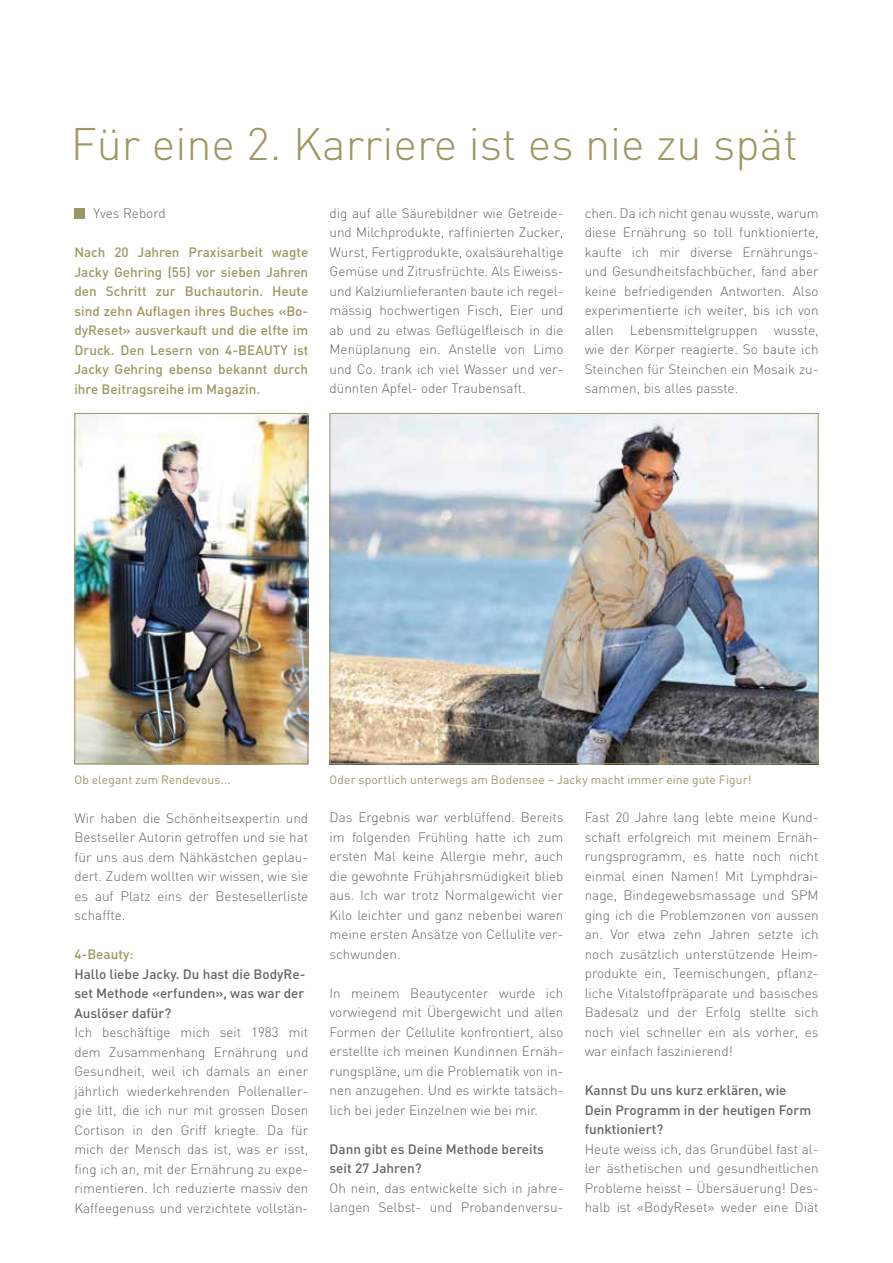
<style>
.page{position:relative;width:893px;height:1263px;background:#fff}
.page>*{position:absolute;margin:0;border:0;box-sizing:border-box;transform-origin:0 0}
.t1{font:300 45px "DIN";color:#9d9763}
.t2{font:300 13.5px/19.5px "DIN";color:#646567;text-align:justify}
.t3{font:500 13.5px/19.5px "DIN";color:#9d9763;text-align:justify}
.t4{font:500 13.5px/19.5px "DIN";color:#646567}
.t5{font:12px "DIN";letter-spacing:.01em;color:#9d9763}
</style>
<div class="page">
<div style="left:74px;top:208px;width:10px;height:10px;background:#9d9763"></div>
<img style="left:76px;top:415px;width:230px;height:347px">
<div style="left:74px;top:413px;width:234px;height:351px;border:1px solid #9d9763"></div>
<img style="left:332px;top:415px;width:485px;height:347px">
<h1 class="t1" style="left:71px;top:116px;width:729px">Für eine 2. Karriere ist es nie zu spät</h1>
<p class="t2" style="left:94px;top:203px;width:74px">Yves Rebord</p>
<p class="t3" style="left:74px;top:242px;width:235px">Nach 20 Jahren Praxisarbeit wagte Jacky Gehring (55) vor sieben Jahren den Schritt zur Buchautorin. Heute sind zehn Auflagen ihres Buches «Bo&shy;dyReset» ausverkauft und die elfte im Druck. Den Lesern von 4-BEAUTY ist Jacky Gehring ebenso bekannt durch ihre Beitragsreihe im Magazin.</p>
<p class="t2" style="left:585px;top:203px;width:235px">chen. Da ich nicht genau wusste, warum diese Ernährung so toll funktionierte, kaufte ich mir diverse Ernährungs&shy;und Gesundheitsfachbücher, fand aber keine befriedigenden Antworten. Also experimentierte ich weiter, bis ich von allen Lebensmittelgruppen wusste, wie der Körper reagierte. So baute ich Steinchen für Steinchen ein Mosaik zu&shy;sammen, bis alles passte.</p>
<p class="t2" style="left:330px;top:203px;width:235px">dig auf alle Säurebildner wie Getreide&shy;und Milchprodukte, raffinierten Zucker, Wurst, Fertigprodukte, oxalsäurehaltige Gemüse und Zitrusfrüchte. Als Eiweiss&shy;und Kalziumlieferanten baute ich regel&shy;mässig hochwertigen Fisch, Eier und ab und zu etwas Geflügelfleisch in die Menüplanung ein. Anstelle von Limo und Co. trank ich viel Wasser und ver&shy;dünnten Apfel- oder Traubensaft.</p>
<p class="t5" style="left:74px;top:772px;width:158px">Ob elegant zum Rendevous...</p>
<p class="t5" style="left:330px;top:772px;width:424px">Oder sportlich unterwegs am Bodensee – Jacky macht immer eine gute Figur!</p>
<p class="t2" style="left:74px;top:808px;width:235px">Wir haben die Schönheitsexpertin und Bestseller Autorin getroffen und sie hat für uns aus dem Nähkästchen geplau&shy;dert. Zudem wollten wir wissen, wie sie es auf Platz eins der Bestesellerliste schaffte.</p>
<p class="t3" style="left:74px;top:944px;width:61px">4-Beauty:</p>
<p class="t4" style="left:74px;top:963px;width:233px;text-align:justify">Hallo liebe Jacky. Du hast die BodyRe&shy;set Methode «erfunden», was war der Auslöser dafür?</p>
<p class="t2" style="left:74px;top:1022px;width:235px">Ich beschäftige mich seit 1983 mit dem Zusammenhang Ernährung und Gesundheit, weil ich damals an einer jährlich wiederkehrenden Pollenaller&shy;gie litt, die ich nur mit grossen Dosen Cortison in den Griff kriegte. Da für mich der Mensch das ist, was er isst, fing ich an, mit der Ernährung zu expe&shy;rimentieren. Ich reduzierte massiv den Kaffeegenuss und verzichtete vollstän-</p>
<p class="t2" style="left:330px;top:808px;width:235px">Das Ergebnis war verblüffend. Bereits im folgenden Frühling hatte ich zum ersten Mal keine Allergie mehr, auch die gewohnte Frühjahrsmüdigkeit blieb aus. Ich war trotz Normalgewicht vier Kilo leichter und ganz nebenbei waren meine ersten Ansätze von Cellulite ver&shy;schwunden.</p>
<p class="t2" style="left:330px;top:983px;width:235px">In meinem Beautycenter wurde ich vorwiegend mit Übergewicht und allen Formen der Cellulite konfrontiert, also erstellte ich meinen Kundinnen Ernäh&shy;rungspläne, um die Problematik von in&shy;nen anzugehen. Und es wirkte tatsäch&shy;lich bei jeder Einzelnen wie bei mir.</p>
<p class="t4" style="left:330px;top:1139px;width:216px">Dann gibt es Deine Methode bereits seit 27 Jahren?</p>
<p class="t2" style="left:330px;top:1178px;width:235px">Oh nein, das entwickelte sich in jahre&shy;langen Selbst- und Probandenversu-</p>
<p class="t2" style="left:585px;top:807px;width:235px">Fast 20 Jahre lang lebte meine Kund&shy;schaft erfolgreich mit meinem Ernäh&shy;rungsprogramm, es hatte noch nicht einmal einen Namen! Mit Lymphdrai&shy;nage, Bindegewebsmassage und SPM ging ich die Problemzonen von aussen an. Vor etwa zehn Jahren setzte ich noch zusätzlich unterstützende Heim&shy;produkte ein, Teemischungen, pflanz&shy;liche Vitalstoffpräparate und basisches Badesalz und der Erfolg stellte sich noch viel schneller ein als vorher, es war einfach faszinierend!</p>
<p class="t4" style="left:585px;top:1080px;width:228px">Kannst Du uns kurz erklären, wie<br>Dein Programm in der heutigen Form funktioniert?</p>
<p class="t2" style="left:585px;top:1139px;width:235px">Heute weiss ich, das Grundübel fast al&shy;ler ästhetischen und gesundheitlichen Probleme heisst – Übersäuerung! Des&shy;halb ist «BodyReset» weder eine Diät</p>
</div>
